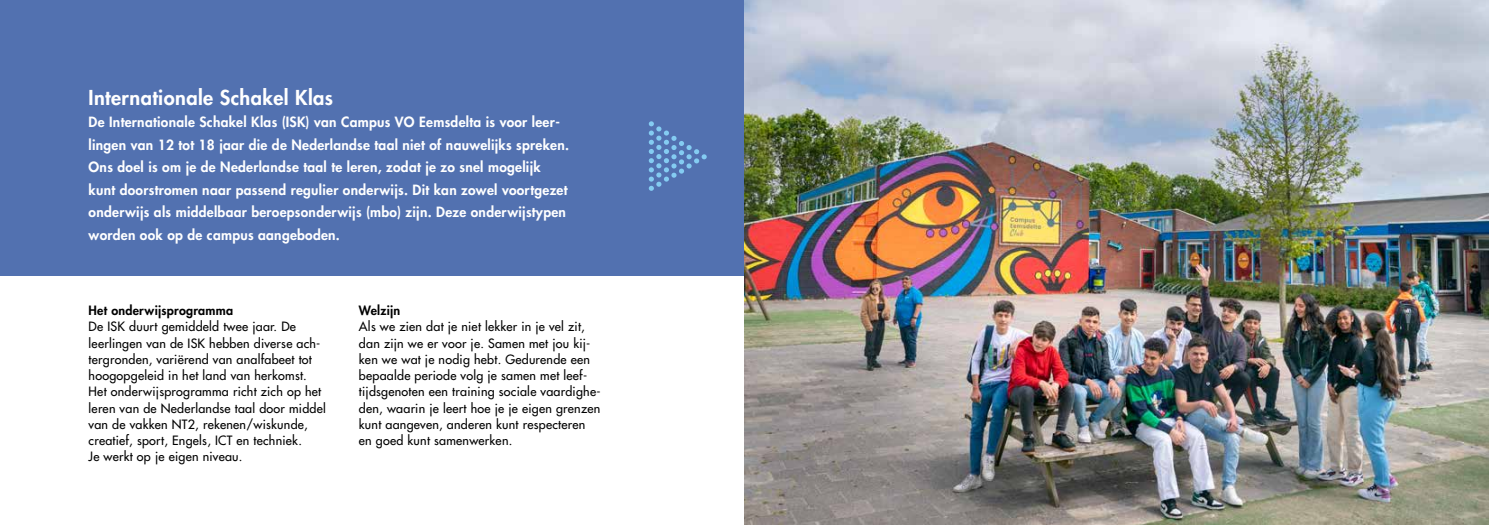
<style>
.page{position:relative;width:1489px;height:525px;background:#fff}
.page>*{position:absolute;margin:0;border:0;box-sizing:border-box;transform-origin:0 0}
.t1{font:800 20px "Futura";letter-spacing:.02em;color:#fff}
.t2{font:800 13.75px/22.5px "Futura";letter-spacing:.02em;color:#fff}
.t3{font:12.5px/16.2px "Futura";letter-spacing:.02em;color:#000}
.t4{font:800 12.5px "Futura";letter-spacing:.02em;color:#000}
</style>
<div class="page">
<div style="left:0;top:0;width:744px;height:275px;background:#5271b0"></div>
<img style="left:744px;top:0;width:744px;height:524px">
<svg style="left:648px;top:121px;width:58px;height:70px"></svg>
<h1 class="t1" style="left:89px;top:84px;width:246px">Internationale Schakel Klas</h1>
<p class="t2" style="left:89px;top:110px;width:482px">De Internationale Schakel Klas (ISK) van Campus VO Eemsdelta is voor leer&shy;lingen van 12 tot 18 jaar die de Nederlandse taal niet of nauwelijks spreken.<br>Ons doel is om je de Nederlandse taal te leren, zodat je zo snel mogelijk kunt doorstromen naar passend regulier onderwijs. Dit kan zowel voortgezet onderwijs als middelbaar beroepsonderwijs (mbo) zijn. Deze onderwijstypen worden ook op de campus aangeboden.</p>
<p class="t4" style="left:89px;top:302px;width:146px">Het onderwijsprogramma</p>
<p class="t3" style="left:89px;top:318px;width:239px">De ISK duurt gemiddeld twee jaar. De leerlingen van de ISK hebben diverse ach&shy;tergronden, variërend van analfabeet tot hoogopgeleid in het land van herkomst.<br>Het onderwijsprogramma richt zich op het leren van de Nederlandse taal door middel van de vakken NT2, rekenen/wiskunde, creatief, sport, Engels, ICT en techniek.<br>Je werkt op je eigen niveau.</p>
<p class="t4" style="left:359px;top:302px;width:43px">Welzijn</p>
<p class="t3" style="left:359px;top:318px;width:243px">Als we zien dat je niet lekker in je vel zit, dan zijn we er voor je. Samen met jou kij&shy;ken we wat je nodig hebt. Gedurende een bepaalde periode volg je samen met leef&shy;tijdsgenoten een training sociale vaardighe&shy;den, waarin je leert hoe je je eigen grenzen kunt aangeven, anderen kunt respecteren en goed kunt samenwerken.</p>
</div>
